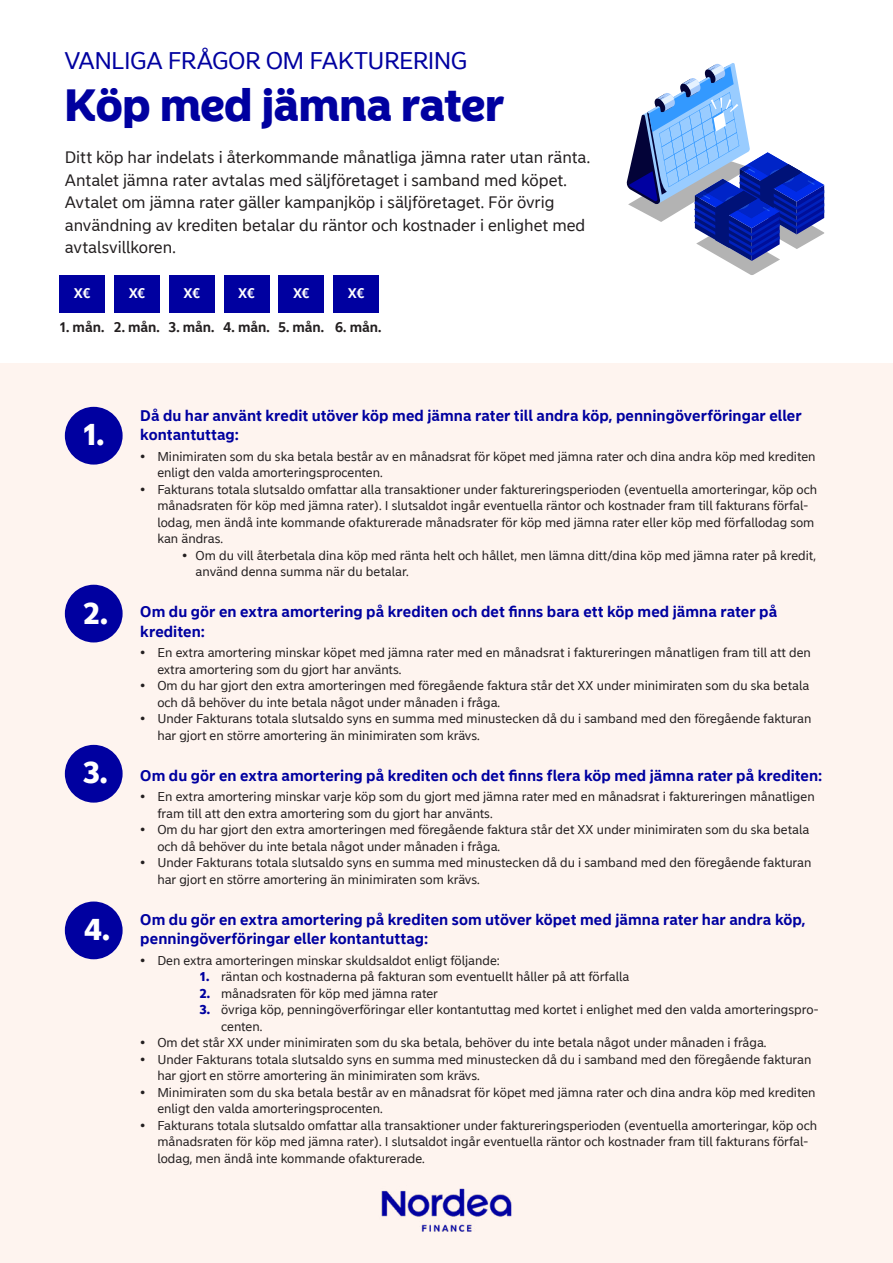
<style>
.page{position:relative;width:893px;height:1263px;background:#fff}
.page>*{position:absolute;margin:0;border:0;box-sizing:border-box;transform-origin:0 0}
.Otsikko_Black_SV__P{font:900 45px "Nordea Sans Large";letter-spacing:-.005em;color:#0000a0}
.Numerot__P{font:900 30px "Nordea Sans Large";color:#fff}
.Ortsikko_regular_SV{font:24px "Nordea Sans Large";color:#0000a0}
.Ingressi_SV__P{font:16.5px/22.5px "Nordea Sans Small";letter-spacing:-.005em;color:#231f20}
.Valiotsikko_SV__H2{font:700 15px/19.5px "Nordea Sans Small";letter-spacing:.005em;color:#0000a0}
.t1{font:700 13.65px "Nordea Sans Small";letter-spacing:-.005em;color:#231f20}
.t2{font:700 13.65px "Nordea Sans Small";color:#fff}
.t3{font:12.75px/16.5px "Nordea Sans Small";color:#231f20}
.s1{font-weight:900;color:#0000a0}
</style>
<div class="page">
<div style="left:0;top:364px;width:893px;height:899px;background:#fef4ef"></div>
<img style="left:381px;top:1188px;width:131px;height:44px">
<div style="left:65px;top:901px;width:58px;height:58px;background:#0000a0;border-radius:50%"></div>
<div style="left:65px;top:745px;width:58px;height:58px;background:#0000a0;border-radius:50%"></div>
<div style="left:65px;top:407px;width:58px;height:58px;background:#0000a0;border-radius:50%"></div>
<div style="left:65px;top:585px;width:58px;height:57px;background:#0000a0;border-radius:50%"></div>
<svg style="left:626px;top:63px;width:198px;height:212px"></svg>
<div style="left:59px;top:276px;width:46px;height:37px;background:#0000a0"></div>
<div style="left:169px;top:276px;width:46px;height:37px;background:#0000a0"></div>
<div style="left:278px;top:276px;width:46px;height:37px;background:#0000a0"></div>
<div style="left:114px;top:276px;width:46px;height:37px;background:#0000a0"></div>
<div style="left:224px;top:276px;width:45px;height:37px;background:#0000a0"></div>
<div style="left:333px;top:276px;width:46px;height:37px;background:#0000a0"></div>
<h1 class="Ortsikko_regular_SV" style="left:65px;top:46px;width:404px">VANLIGA FRÅGOR OM FAKTURERING</h1>
<p class="Otsikko_Black_SV__P" style="left:65px;top:78px;width:440px">Köp med jämna rater</p>
<p class="Ingressi_SV__P" style="left:65px;top:146px;width:527px">Ditt köp har indelats i återkommande månatliga jämna rater utan ränta.<br>Antalet jämna rater avtalas med säljföretaget i samband med köpet.<br>Avtalet om jämna rater gäller kampanjköp i säljföretaget. För övrig användning av krediten betalar du räntor och kostnader i enlighet med avtalsvillkoren.</p>
<p class="t2" style="left:74px;top:285px;width:18px">X€</p>
<p class="t1" style="left:60px;top:319px;width:46px">1. mån.</p>
<p class="t2" style="left:129px;top:285px;width:18px">X€</p>
<p class="t1" style="left:114px;top:319px;width:47px">2. mån.</p>
<p class="t2" style="left:183px;top:285px;width:18px">X€</p>
<p class="t1" style="left:169px;top:319px;width:47px">3. mån.</p>
<p class="t2" style="left:238px;top:285px;width:18px">X€</p>
<p class="t1" style="left:223px;top:319px;width:48px">4. mån.</p>
<p class="t2" style="left:293px;top:285px;width:18px">X€</p>
<p class="t1" style="left:278px;top:319px;width:47px">5. mån.</p>
<p class="t2" style="left:348px;top:285px;width:18px">X€</p>
<p class="t1" style="left:335px;top:319px;width:48px">6. mån.</p>
<p class="Numerot__P" style="left:83px;top:417px;width:23px">1.</p>
<h2 class="Valiotsikko_SV__H2" style="left:140px;top:406px;width:663px">Då du har använt kredit utöver köp med jämna rater till andra köp, penningöverföringar eller kontantuttag:</h2>
<p class="t3" style="left:157px;top:448px;width:660px;text-indent:-17px">• Minimiraten som du ska betala består av en månadsrat för köpet med jämna rater och dina andra köp med krediten enligt den valda amorteringsprocenten.</p>
<p class="t3" style="left:157px;top:481px;width:661px;text-indent:-17px">• Fakturans totala slutsaldo omfattar alla transaktioner under faktureringsperioden (eventuella amorteringar, köp och månadsraten för köp med jämna rater). I slutsaldot ingår eventuella räntor och kostnader fram till fakturans förfal&shy;lodag, men ändå inte kommande ofakturerade månadsrater för köp med jämna rater eller köp med förfallodag som kan ändras.</p>
<p class="t3" style="left:196px;top:547px;width:622px;text-indent:-14px">• Om du vill återbetala dina köp med ränta helt och hållet, men lämna ditt/dina köp med jämna rater på kredit, använd denna summa när du betalar.</p>
<p class="Numerot__P" style="left:84px;top:595px;width:26px">2.</p>
<h2 class="Valiotsikko_SV__H2" style="left:140px;top:602px;width:638px">Om du gör en extra amortering på krediten och det finns bara ett köp med jämna rater på krediten:</h2>
<p class="t3" style="left:157px;top:645px;width:655px;text-indent:-17px">• En extra amortering minskar köpet med jämna rater med en månadsrat i faktureringen månatligen fram till att den extra amortering som du gjort har använts.</p>
<p class="t3" style="left:157px;top:678px;width:653px;text-indent:-17px">• Om du har gjort den extra amorteringen med föregående faktura står det XX under minimiraten som du ska betala och då behöver du inte betala något under månaden i fråga.</p>
<p class="t3" style="left:157px;top:711px;width:656px;text-indent:-17px">• Under Fakturans totala slutsaldo syns en summa med minustecken då du i samband med den föregående fakturan har gjort en större amortering än minimiraten som krävs.</p>
<p class="Numerot__P" style="left:84px;top:754px;width:25px">3.</p>
<h2 class="Valiotsikko_SV__H2" style="left:140px;top:766px;width:683px">Om du gör en extra amortering på krediten och det finns flera köp med jämna rater på krediten:</h2>
<p class="t3" style="left:157px;top:789px;width:659px;text-indent:-17px">• En extra amortering minskar varje köp som du gjort med jämna rater med en månadsrat i faktureringen månatligen fram till att den extra amortering som du gjort har använts.</p>
<p class="t3" style="left:157px;top:822px;width:653px;text-indent:-17px">• Om du har gjort den extra amorteringen med föregående faktura står det XX under minimiraten som du ska betala och då behöver du inte betala något under månaden i fråga.</p>
<p class="t3" style="left:157px;top:855px;width:656px;text-indent:-17px">• Under Fakturans totala slutsaldo syns en summa med minustecken då du i samband med den föregående fakturan har gjort en större amortering än minimiraten som krävs.</p>
<p class="Numerot__P" style="left:84px;top:911px;width:28px">4.</p>
<h2 class="Valiotsikko_SV__H2" style="left:140px;top:910px;width:667px">Om du gör en extra amortering på krediten som utöver köpet med jämna rater har andra köp, penningöverföringar eller kontantuttag:</h2>
<p class="t3" style="left:140px;top:952px;width:361px">• Den extra amorteringen minskar skuldsaldot enligt följande:</p>
<p class="t3" style="left:200px;top:969px;width:431px"><span class="s1">1.</span> räntan och kostnaderna på fakturan som eventuellt håller på att förfalla</p>
<p class="t3" style="left:200px;top:985px;width:240px"><span class="s1">2.</span> månadsraten för köp med jämna rater</p>
<p class="t3" style="left:221px;top:1002px;width:599px;text-indent:-21px"><span class="s1">3.</span> övriga köp, penningöverföringar eller kontantuttag med kortet i enlighet med den valda amorteringspro&shy;centen.</p>
<p class="t3" style="left:140px;top:1035px;width:628px">• Om det står XX under minimiraten som du ska betala, behöver du inte betala något under månaden i fråga.</p>
<p class="t3" style="left:157px;top:1051px;width:656px;text-indent:-17px">• Under Fakturans totala slutsaldo syns en summa med minustecken då du i samband med den föregående fakturan har gjort en större amortering än minimiraten som krävs.</p>
<p class="t3" style="left:157px;top:1084px;width:660px;text-indent:-17px">• Minimiraten som du ska betala består av en månadsrat för köpet med jämna rater och dina andra köp med krediten enligt den valda amorteringsprocenten.</p>
<p class="t3" style="left:157px;top:1117px;width:661px;text-indent:-17px">• Fakturans totala slutsaldo omfattar alla transaktioner under faktureringsperioden (eventuella amorteringar, köp och månadsraten för köp med jämna rater). I slutsaldot ingår eventuella räntor och kostnader fram till fakturans förfal&shy;lodag, men ändå inte kommande ofakturerade.</p>
</div>
